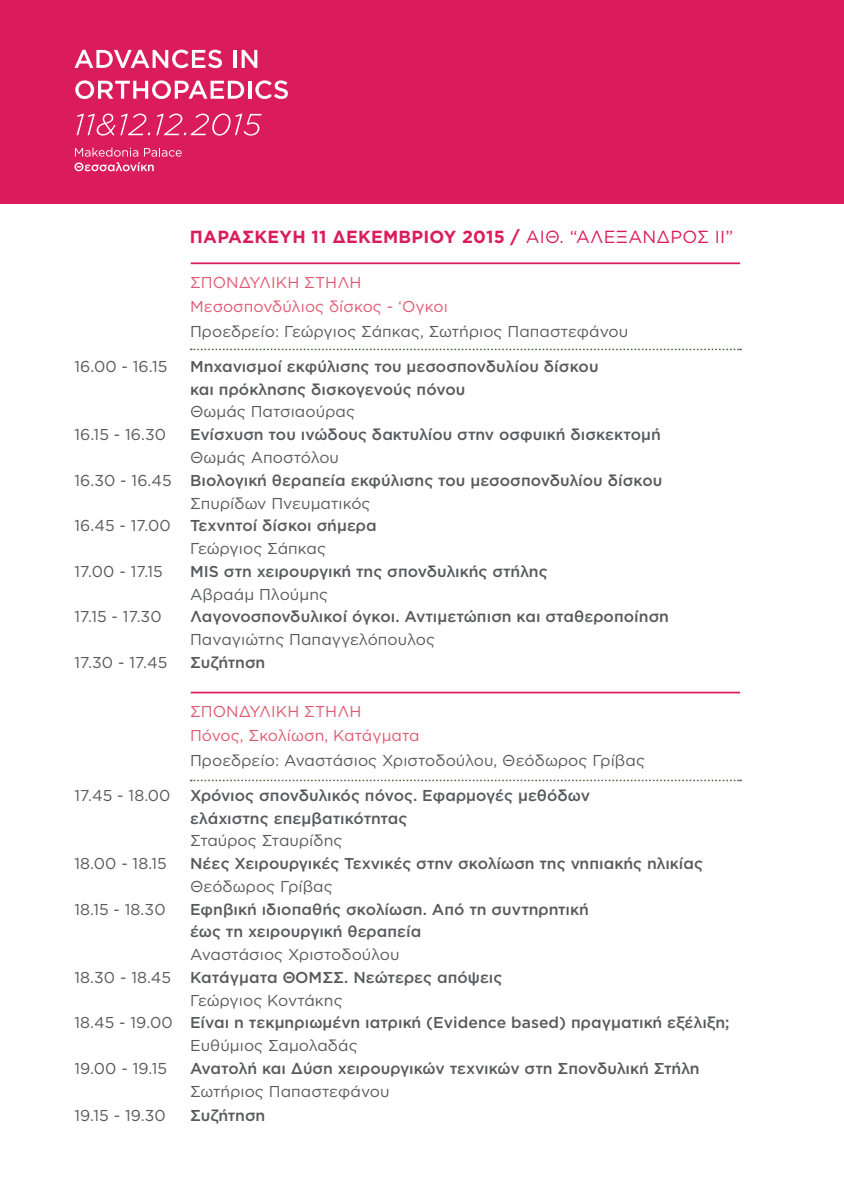
<style>
.page{position:relative;width:844px;height:1191px;background:#fff}
.page>*{position:absolute;margin:0;border:0;box-sizing:border-box;transform-origin:0 0}
.t1{font:700 17.5px "Gotham Greek";letter-spacing:.015em;color:#da1c5c}
.t2{font:17.5px "Gotham Greek";color:#da1c5c}
.t3{font:500 15.75px/22.8px "Gotham Greek";letter-spacing:.005em;color:#58595b}
.t4{font:15.75px "Gotham Greek";letter-spacing:.005em;color:#58595b}
.t5{font:15.75px/24.5px "Gotham Greek";letter-spacing:.005em;color:#e05972}
.t6{font:500 15.75px "Gotham Greek";letter-spacing:-.015em;color:#58595b}
.s1{font-weight:400}
</style>
<div class="page">
<svg style="left:191px;top:348px;width:549px;height:2px"></svg>
<svg style="left:191px;top:779px;width:549px;height:2px"></svg>
<hr style="left:191px;top:262px;width:548px;height:2px;background:#da1c5c">
<hr style="left:191px;top:691px;width:548px;height:2px;background:#da1c5c">
<div style="left:0;top:0;width:843px;height:203px;background:#da1c5c"></div>
<svg style="left:74px;top:50px;width:148px;height:18px"></svg>
<hr style="left:233px;top:50px;width:4px;height:18px;background:#fff">
<svg style="left:241px;top:50px;width:16px;height:18px"></svg>
<svg style="left:75px;top:80px;width:169px;height:19px"></svg>
<hr style="left:248px;top:81px;width:3px;height:18px;background:#fff">
<svg style="left:255px;top:80px;width:33px;height:19px"></svg>
<svg style="left:77px;top:114px;width:73px;height:22px"></svg>
<svg style="left:156px;top:114px;width:105px;height:22px"></svg>
<svg style="left:74px;top:148px;width:108px;height:23px"></svg>
<p class="t1" style="left:190px;top:226px;width:170px">ΠΑΡΑΣΚΕΥΗ 11 Δεκεμ</p>
<p class="t1" style="left:398px;top:226px;width:25px">βρίου</p>
<p class="t1" style="left:462px;top:226px;width:76px">2015 / <span class="s1">αιθ</span></p>
<p class="t2" style="left:559px;top:227px;width:31px">. “αλε</p>
<p class="t2" style="left:615px;top:227px;width:27px">ξανδροσ</p>
<p class="t2" style="left:714px;top:227px;width:20px">ιι ”</p>
<p class="t5" style="left:190px;top:270px;width:259px">ΣΠΟΝΔΥΛΙΚΗ ΣΤΗΛΗ<br>Μεσοσπονδύλιος δίσκος - ‘Ογκοι</p>
<p class="t4" style="left:190px;top:323px;width:439px">Προεδρείο: Γεώργιος Σάπκας, Σωτήριος Παπαστεφάνου</p>
<p class="t4" style="left:74px;top:358px;width:94px">16.00 - 16.15</p>
<p class="t3" style="left:190px;top:355px;width:410px">Μηχανισμοί εκφύλισης του μεσοσπονδυλίου δίσκου και πρόκλησης δισκογενούς πόνου</p>
<p class="t4" style="left:190px;top:403px;width:166px">Θωμάς Πατσιαούρας</p>
<p class="t4" style="left:74px;top:426px;width:93px">16.15 - 16.30</p>
<p class="t3" style="left:190px;top:423px;width:472px">Ενίσχυση του ινώδους δακτυλίου στην οσφυική δισκεκτομή</p>
<p class="t4" style="left:190px;top:449px;width:150px">Θωμάς Αποστόλου</p>
<p class="t3" style="left:74px;top:468px;width:589px"><span class="s1">16.30 - 16.45</span> Βιολογική θεραπεία εκφύλισης του μεσοσπονδυλίου δίσκου</p>
<p class="t4" style="left:190px;top:494px;width:182px">Σπυρίδων Πνευματικός</p>
<p class="t3" style="left:74px;top:514px;width:304px"><span class="s1">16.45 - 17.00</span> Τεχνητοί δίσκοι σήμερα</p>
<p class="t4" style="left:190px;top:540px;width:137px">Γεώργιος Σάπκας</p>
<p class="t4" style="left:74px;top:562px;width:90px">17.00 - 17.15</p>
<p class="t3" style="left:190px;top:559px;width:359px">ΜΙS στη χειρουργική της σπονδυλικής στήλης</p>
<p class="t4" style="left:190px;top:585px;width:139px">Αβραάμ Πλούμης</p>
<p class="t4" style="left:74px;top:608px;width:89px">17.15 - 17.30</p>
<p class="t3" style="left:190px;top:605px;width:480px">Λαγονοσπονδυλικοί όγκοι. Αντιμετώπιση και σταθεροποίηση</p>
<p class="t4" style="left:190px;top:630px;width:246px">Παναγιώτης Παπαγγελόπουλος</p>
<p class="t4" style="left:74px;top:653px;width:94px">17.30 - 17.45</p>
<p class="t6" style="left:190px;top:653px;width:77px">Συζήτηση</p>
<p class="t5" style="left:190px;top:698px;width:231px">ΣΠΟΝΔΥΛΙΚΗ ΣΤΗΛΗ<br>Πόνος, Σκολίωση, Κατάγματα</p>
<p class="t4" style="left:190px;top:751px;width:456px">Προεδρείο: Αναστάσιος Χριστοδούλου, Θεόδωρος Γρίβας</p>
<p class="t3" style="left:190px;top:783px;width:401px;text-indent:-115px"><span class="s1">17.45 - 18.00</span> Χρόνιος σπονδυλικός πόνος. Εφαρμογές μεθόδων ελάχιστης επεμβατικότητας</p>
<p class="t4" style="left:190px;top:832px;width:154px">Σταύρος Σταυρίδης</p>
<p class="t4" style="left:74px;top:854px;width:94px">18.00 - 18.15</p>
<p class="t3" style="left:190px;top:851px;width:514px">Νέες Χειρουργικές Τεχνικές στην σκολίωση της νηπιακής ηλικίας</p>
<p class="t4" style="left:190px;top:877px;width:144px">Θεόδωρος Γρίβας</p>
<p class="t4" style="left:74px;top:900px;width:93px">18.15 - 18.30</p>
<p class="t3" style="left:190px;top:897px;width:400px">Εφηβική ιδιοπαθής σκολίωση. Από τη συντηρητική έως τη χειρουργική θεραπεία</p>
<p class="t4" style="left:190px;top:945px;width:211px">Αναστάσιος Χριστοδούλου</p>
<p class="t3" style="left:74px;top:965px;width:429px"><span class="s1">18.30 - 18.45</span> Κατάγματα ΘΟΜΣΣ. Νεώτερες απόψεις</p>
<p class="t4" style="left:190px;top:991px;width:154px">Γεώργιος Κοντάκης</p>
<p class="t3" style="left:74px;top:1011px;width:656px"><span class="s1">18.45 - 19.00</span> Είναι η τεκμηριωμένη ιατρική (Evidence based) πραγματική εξέλιξη;</p>
<p class="t4" style="left:190px;top:1036px;width:169px">Ευθύμιος Σαμολαδάς</p>
<p class="t4" style="left:74px;top:1059px;width:94px">19.00 - 19.15</p>
<p class="t6" style="left:190px;top:1059px;width:511px">Ανατολή και Δύση χειρουργικών τεχνικών στη Σπονδυλική Στήλη</p>
<p class="t4" style="left:190px;top:1082px;width:201px">Σωτήριος Παπαστεφάνου</p>
<p class="t4" style="left:74px;top:1106px;width:93px">19.15 - 19.30</p>
<p class="t6" style="left:190px;top:1106px;width:77px">Συζήτηση</p>
</div>
